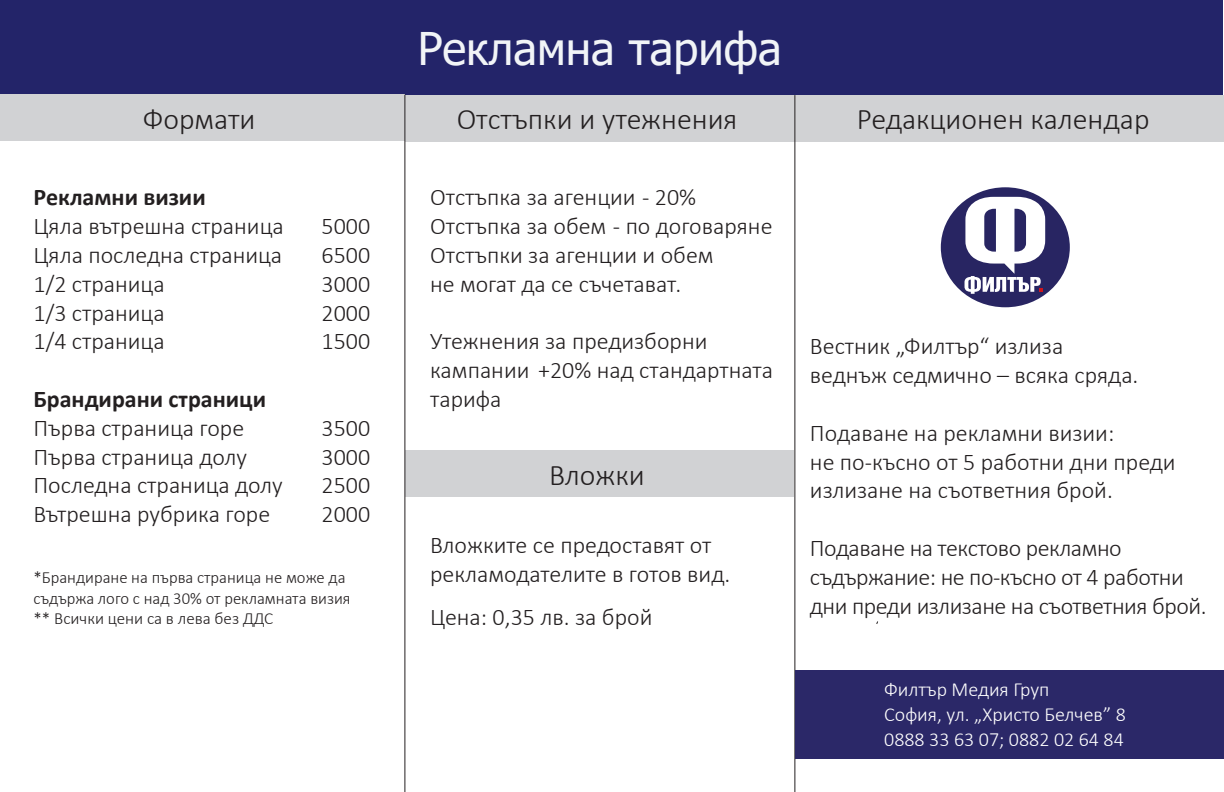
<style>
.page{position:relative;width:1224px;height:792px;background:#fff}
.page>*{position:absolute;margin:0;border:0;box-sizing:border-box;transform-origin:0 0}
.t1{font:45px "Tahoma";color:#f1f4f7}
.t2{font:300 30px "Calibri";color:#231f20}
.t3{font:300 24px/28.8px "Calibri";color:#231f20}
.t4{font:300 24px/28.8px "Calibri";letter-spacing:-.02em;color:#231f20}
.t5{font:700 24px "Calibri";color:#231f20}
.t6{font:300 20px "Calibri";color:#fff}
.t7{font:300 17px/20.4px "Calibri";color:#231f20}
</style>
<div class="page">
<div style="left:794px;top:95px;width:430px;height:47px;background:#d1d2d4"></div>
<div style="left:0;top:1px;width:1223px;height:94px;background:#232469"></div>
<div style="left:0;top:95px;width:405px;height:46px;background:#d1d2d4"></div>
<div style="left:405px;top:95px;width:389px;height:47px;background:#d1d2d4"></div>
<hr style="left:794px;top:95px;width:1px;height:697px;background:#231f20">
<div style="left:405px;top:450px;width:389px;height:47px;background:#d1d2d4"></div>
<hr style="left:404px;top:95px;width:1px;height:697px;background:#231f20">
<div style="left:795px;top:670px;width:429px;height:88px;background:#2b2868"></div>
<div style="left:941px;top:187px;width:129px;height:120px;background:#282562;border-radius:50%"></div>
<svg style="left:965px;top:197px;width:80px;height:97px"></svg>
<p class="t1" style="left:418px;top:19px;width:365px">Рекламна тарифа</p>
<p class="t2" style="left:143px;top:101px;width:114px">Формати</p>
<p class="t2" style="left:457px;top:101px;width:282px">Отстъпки и утежнения</p>
<p class="t2" style="left:857px;top:101px;width:294px">Редакционен календар</p>
<p class="t5" style="left:34px;top:180px;width:174px">Рекламни визии</p>
<p class="t3" style="left:34px;top:212px;width:252px">Цяла вътрешна страница</p>
<p class="t3" style="left:322px;top:212px;width:50px">5000</p>
<p class="t3" style="left:34px;top:240px;width:250px">Цяла последна страница</p>
<p class="t3" style="left:322px;top:240px;width:50px">6500</p>
<p class="t3" style="left:34px;top:269px;width:133px">1/2 страница</p>
<p class="t3" style="left:322px;top:269px;width:50px">3000</p>
<p class="t3" style="left:34px;top:298px;width:133px">1/3 страница</p>
<p class="t3" style="left:322px;top:298px;width:50px">2000</p>
<p class="t3" style="left:34px;top:327px;width:133px">1/4 страница</p>
<p class="t3" style="left:322px;top:327px;width:50px">1500</p>
<p class="t5" style="left:34px;top:382px;width:234px">Брандирани страници</p>
<p class="t3" style="left:34px;top:413px;width:212px">Първа страница горе</p>
<p class="t3" style="left:322px;top:413px;width:50px">3500</p>
<p class="t3" style="left:34px;top:442px;width:215px">Първа страница долу</p>
<p class="t3" style="left:322px;top:442px;width:50px">3000</p>
<p class="t3" style="left:34px;top:471px;width:251px">Последна страница долу</p>
<p class="t3" style="left:322px;top:471px;width:50px">2500</p>
<p class="t3" style="left:34px;top:500px;width:238px">Вътрешна рубрика горе</p>
<p class="t3" style="left:322px;top:500px;width:50px">2000</p>
<p class="t7" style="left:34px;top:567px;width:319px">*Брандиране на първа страница не може да съдържа лого с над 30% от рекламната визия</p>
<p class="t7" style="left:34px;top:608px;width:241px">** Всички цени са в лева без ДДС</p>
<p class="t3" style="left:430px;top:183px;width:268px">Отстъпка за агенции - 20%</p>
<p class="t3" style="left:430px;top:212px;width:344px">Отстъпка за обем - по договаряне</p>
<p class="t3" style="left:430px;top:240px;width:285px">Отстъпки за агенции и обем не могат да се съчетават.</p>
<p class="t3" style="left:430px;top:327px;width:345px">Утежнения за предизборни кампании +20% над стандартната тарифа</p>
<p class="t3" style="left:810px;top:332px;width:330px">Вестник „Филтър“ излиза веднъж седмично – всяка сряда.</p>
<p class="t3" style="left:810px;top:418px;width:367px">Подаване на рекламни визии:<br>не по-късно от 5 работни дни преди излизане на съответния брой.</p>
<p class="t4" style="left:810px;top:533px;width:398px">Подаване на текстово рекламно съдържание: не по-късно от 4 работни дни преди излизане на съответния брой.</p>
<p class="t2" style="left:549px;top:456px;width:97px">Вложки</p>
<p class="t3" style="left:430px;top:531px;width:302px">Вложките се предоставят от рекламодателите в готов вид.</p>
<p class="t3" style="left:430px;top:602px;width:224px">Цена: 0,35 лв. за брой</p>
<p class="t6" style="left:884px;top:677px;width:167px">Филтър Медия Груп</p>
<p class="t6" style="left:884px;top:702px;width:243px">София, ул. „Христо Белчев” 8</p>
<p class="t6" style="left:884px;top:727px;width:241px">0888 33 63 07; 0882 02 64 84</p>
</div>
